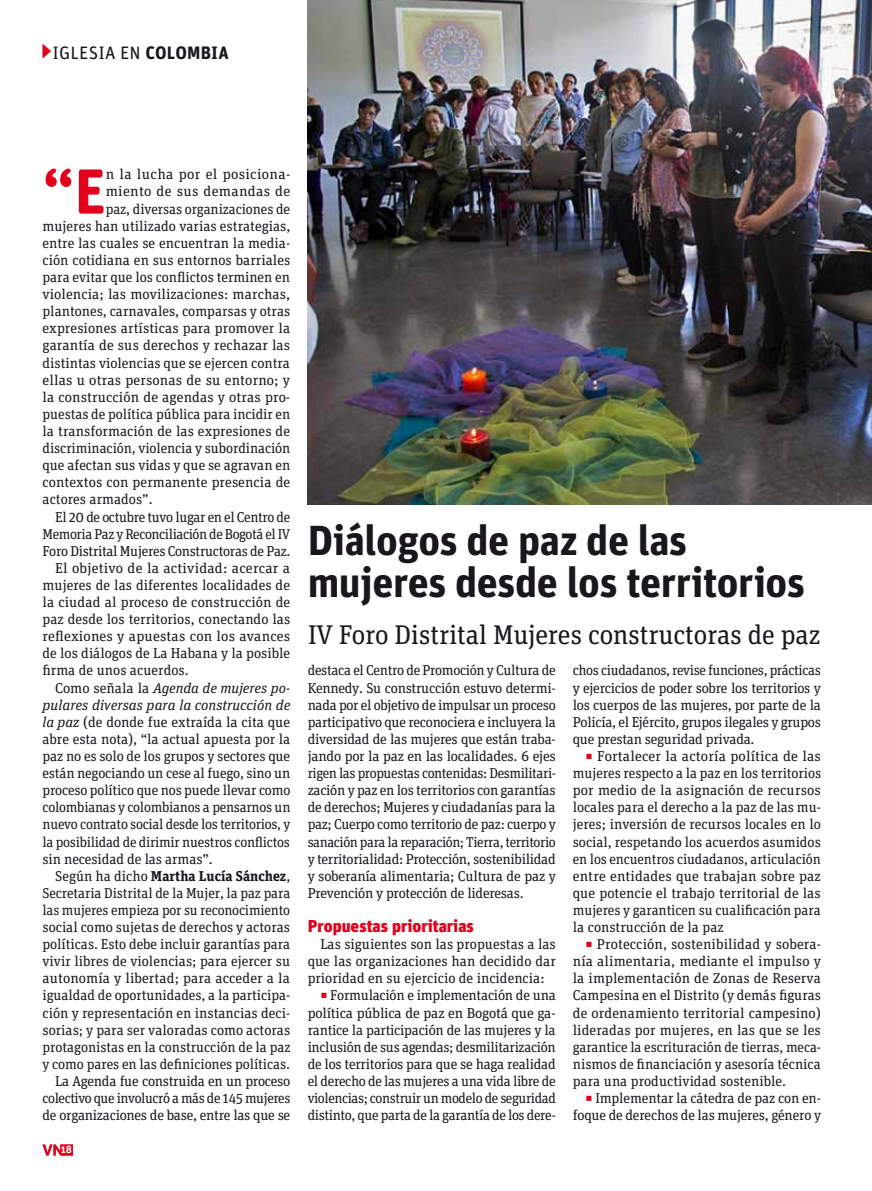
<style>
.page{position:relative;width:872px;height:1191px;background:#fff}
.page>*{position:absolute;margin:0;border:0;box-sizing:border-box;transform-origin:0 0}
.t1{font:700 63.45px "Unit Rounded OT";color:#e2001a}
.t2{font:700 42px/42px "Unit OT";letter-spacing:-.01em;color:#1a171c}
.t3{font:27px "Unit Slab OT";letter-spacing:-.01em;color:#1a171c}
.t4{font:18px "Unit Rounded OT";letter-spacing:.01em;color:#1a171c}
.t5{font:900 17.25px "Unit OT";color:#e2001a}
.t6{font:14.25px/17.1px "Unit Slab OT";letter-spacing:-.005em;color:#1a171c;text-align:justify}
.t7{font:14.25px "Unit Slab OT";letter-spacing:-.025em;color:#1a171c}
.t8{font:14.25px "Unit Slab OT";letter-spacing:-.03em;color:#1a171c}
.t9{font:italic 14.25px "Unit Slab OT";color:#1a171c}
.t10{font:700 14.25px "Unit Slab OT";color:#1a171c}
.t11{font:14.25px "Unit Slab OT";letter-spacing:.02em;color:#1a171c}
.t12{font:700 10.5px "Unit Rounded OT";color:#fff}
.s1{font-size:32.55px;color:#e2001a}
.s2{font-weight:700}
.s3{font-style:normal}
.s4{font-style:italic}
.s5{font-weight:400}
.s6{color:#e2001a}
</style>
<div class="page">
<img style="left:308px;top:0;width:564px;height:504px">
<svg style="left:43px;top:1144px;width:30px;height:11px"></svg>
<p class="t4" style="left:41px;top:42px;width:189px"><span class="s1">▶</span>iGlESia EN <span class="s2">COLOMBIA</span></p>
<h1 class="t1" style="left:43px;top:153px;width:65px">“E</h1>
<p class="t6" style="left:106px;top:166px;width:186px">n la lucha por el posiciona-</p>
<p class="t11" style="left:106px;top:183px;width:186px">miento de sus demandas de</p>
<p class="t6" style="left:106px;top:200px;width:186px">paz, diversas organizaciones de</p>
<p class="t6" style="left:43px;top:217px;width:249px">mujeres han utilizado varias estrategias,</p>
<p class="t6" style="left:43px;top:234px;width:249px">entre las cuales se encuentran la media-</p>
<p class="t6" style="left:43px;top:251px;width:249px">ción cotidiana en sus entornos barriales</p>
<p class="t6" style="left:43px;top:268px;width:249px">para evitar que los conflictos terminen en</p>
<p class="t6" style="left:43px;top:285px;width:249px">violencia; las movilizaciones: marchas,</p>
<p class="t6" style="left:43px;top:302px;width:249px">plantones, carnavales, comparsas y otras</p>
<p class="t6" style="left:43px;top:319px;width:249px">expresiones artísticas para promover la</p>
<p class="t6" style="left:43px;top:337px;width:249px">garantía de sus derechos y rechazar las</p>
<p class="t6" style="left:43px;top:354px;width:249px">distintas violencias que se ejercen contra</p>
<p class="t6" style="left:43px;top:371px;width:249px">ellas u otras personas de su entorno; y</p>
<p class="t6" style="left:43px;top:388px;width:249px">la construcción de agendas y otras pro-</p>
<p class="t6" style="left:43px;top:405px;width:249px">puestas de política pública para incidir en</p>
<p class="t6" style="left:43px;top:422px;width:249px">la transformación de las expresiones de</p>
<p class="t6" style="left:43px;top:439px;width:249px">discriminación, violencia y subordinación</p>
<p class="t6" style="left:43px;top:456px;width:249px">que afectan sus vidas y que se agravan en</p>
<p class="t6" style="left:43px;top:473px;width:249px">contextos con permanente presencia de</p>
<p class="t6" style="left:43px;top:490px;width:112px">actores armados”.</p>
<p class="t7" style="left:55px;top:507px;width:237px">el 20 de octubre tuvo lugar en el Centro de</p>
<p class="t8" style="left:43px;top:525px;width:249px">Memoria paz y reconciliación de Bogotá el iV</p>
<p class="t7" style="left:43px;top:542px;width:249px">Foro Distrital Mujeres Constructoras de paz.</p>
<p class="t6" style="left:55px;top:559px;width:236px">el objetivo de la actividad: acercar a</p>
<p class="t6" style="left:43px;top:576px;width:249px">mujeres de las diferentes localidades de</p>
<p class="t6" style="left:43px;top:593px;width:249px">la ciudad al proceso de construcción de</p>
<p class="t6" style="left:43px;top:610px;width:249px">paz desde los territorios, conectando las</p>
<p class="t6" style="left:43px;top:627px;width:249px">reflexiones y apuestas con los avances</p>
<p class="t6" style="left:43px;top:644px;width:249px">de los diálogos de la Habana y la posible</p>
<p class="t6" style="left:43px;top:661px;width:148px">firma de unos acuerdos.</p>
<p class="t9" style="left:55px;top:678px;width:236px"><span class="s3">Como señala la</span> Agenda de mujeres po-</p>
<p class="t9" style="left:43px;top:696px;width:249px">pulares diversas para la construcción de</p>
<p class="t6" style="left:43px;top:713px;width:249px"><span class="s4">la paz</span> (de donde fue extraída la cita que</p>
<p class="t6" style="left:43px;top:730px;width:249px">abre esta nota), “la actual apuesta por la</p>
<p class="t6" style="left:43px;top:747px;width:249px">paz no es solo de los grupos y sectores que</p>
<p class="t6" style="left:43px;top:764px;width:249px">están negociando un cese al fuego, sino un</p>
<p class="t6" style="left:43px;top:781px;width:249px">proceso político que nos puede llevar como</p>
<p class="t6" style="left:43px;top:798px;width:249px">colombianas y colombianos a pensarnos un</p>
<p class="t6" style="left:43px;top:815px;width:249px">nuevo contrato social desde los territorios, y</p>
<p class="t6" style="left:43px;top:832px;width:249px">la posibilidad de dirimir nuestros conflictos</p>
<p class="t6" style="left:43px;top:850px;width:172px">sin necesidad de las armas”.</p>
<p class="t10" style="left:55px;top:866px;width:236px"><span class="s5">según ha dicho</span> Martha Lucía Sánchez<span class="s5">,</span></p>
<p class="t6" style="left:43px;top:884px;width:249px">secretaria Distrital de la Mujer, la paz para</p>
<p class="t6" style="left:43px;top:901px;width:249px">las mujeres empieza por su reconocimiento</p>
<p class="t6" style="left:43px;top:918px;width:249px">social como sujetas de derechos y actoras</p>
<p class="t6" style="left:43px;top:935px;width:249px">políticas. esto debe incluir garantías para</p>
<p class="t6" style="left:43px;top:952px;width:249px">vivir libres de violencias; para ejercer su</p>
<p class="t6" style="left:43px;top:969px;width:249px">autonomía y libertad; para acceder a la</p>
<p class="t6" style="left:43px;top:986px;width:249px">igualdad de oportunidades, a la participa-</p>
<p class="t6" style="left:43px;top:1003px;width:249px">ción y representación en instancias deci-</p>
<p class="t6" style="left:43px;top:1021px;width:249px">sorias; y para ser valoradas como actoras</p>
<p class="t6" style="left:43px;top:1038px;width:249px">protagonistas en la construcción de la paz</p>
<p class="t6" style="left:43px;top:1055px;width:249px">y como pares en las definiciones políticas.</p>
<p class="t6" style="left:55px;top:1072px;width:236px">la Agenda fue construida en un proceso</p>
<p class="t8" style="left:43px;top:1089px;width:249px">colectivo que involucró a más de 145 mujeres</p>
<p class="t6" style="left:43px;top:1106px;width:249px">de organizaciones de base, entre las que se</p>
<p class="t12" style="left:61px;top:1143px;width:13px">18</p>
<h2 class="t2" style="left:308px;top:519px;width:499px">Diálogos de paz de las mujeres desde los territorios</h2>
<h3 class="t3" style="left:308px;top:617px;width:514px">iV Foro Distrital Mujeres constructoras de paz</h3>
<p class="t6" style="left:308px;top:661px;width:250px">destaca el Centro de promoción y Cultura de Kennedy. su construcción estuvo determi&shy;nada por el objetivo de impulsar un proceso participativo que reconociera e incluyera la diversidad de las mujeres que están traba&shy;jando por la paz en las localidades. 6 ejes rigen las propuestas contenidas: Desmilitari&shy;zación y paz en los territorios con garantías de derechos; Mujeres y ciudadanías para la paz; Cuerpo como territorio de paz: cuerpo y sanación para la reparación; tierra, territorio y territorialidad: protección, sostenibilidad y soberanía alimentaria; Cultura de paz y prevención y protección de lideresas.</p>
<p class="t5" style="left:308px;top:915px;width:168px">Propuestas prioritarias</p>
<p class="t6" style="left:320px;top:935px;width:237px">las siguientes son las propuestas a las</p>
<p class="t6" style="left:308px;top:952px;width:250px">que las organizaciones han decidido dar</p>
<p class="t6" style="left:308px;top:969px;width:238px">prioridad en su ejercicio de incidencia:</p>
<p class="t6" style="left:320px;top:986px;width:237px"><span class="s6">◼</span> Formulación e implementación de una</p>
<p class="t6" style="left:308px;top:1003px;width:249px">política pública de paz en Bogotá que ga-</p>
<p class="t6" style="left:308px;top:1021px;width:250px">rantice la participación de las mujeres y la</p>
<p class="t7" style="left:308px;top:1038px;width:250px">inclusión de sus agendas; desmilitarización</p>
<p class="t6" style="left:308px;top:1055px;width:249px">de los territorios para que se haga realidad</p>
<p class="t7" style="left:308px;top:1072px;width:249px">el derecho de las mujeres a una vida libre de</p>
<p class="t8" style="left:308px;top:1089px;width:250px">violencias; construir un modelo de seguridad</p>
<p class="t7" style="left:308px;top:1106px;width:250px">distinto, que parta de la garantía de los dere-</p>
<p class="t6" style="left:573px;top:661px;width:250px">chos ciudadanos, revise funciones, prácticas y ejercicios de poder sobre los territorios y los cuerpos de las mujeres, por parte de la policía, el ejército, grupos ilegales y grupos que prestan seguridad privada.</p>
<p class="t6" style="left:573px;top:747px;width:250px;text-indent:13px"><span class="s6">◼</span> Fortalecer la actoría política de las mujeres respecto a la paz en los territorios por medio de la asignación de recursos locales para el derecho a la paz de las mu&shy;jeres; inversión de recursos locales en lo social, respetando los acuerdos asumidos en los encuentros ciudadanos, articulación entre entidades que trabajan sobre paz que potencie el trabajo territorial de las mujeres y garanticen su cualificación para la construcción de la paz</p>
<p class="t6" style="left:573px;top:935px;width:250px;text-indent:13px"><span class="s6">◼</span> protección, sostenibilidad y sobera&shy;nía alimentaria, mediante el impulso y la implementación de Zonas de reserva Campesina en el Distrito (y demás figuras de ordenamiento territorial campesino) lideradas por mujeres, en las que se les garantice la escrituración de tierras, meca&shy;nismos de financiación y asesoría técnica para una productividad sostenible.</p>
<p class="t6" style="left:573px;top:1089px;width:250px;text-align:right"><span class="s6">◼</span> implementar la cátedra de paz con en&shy;foque de derechos de las mujeres, género y</p>
</div>
